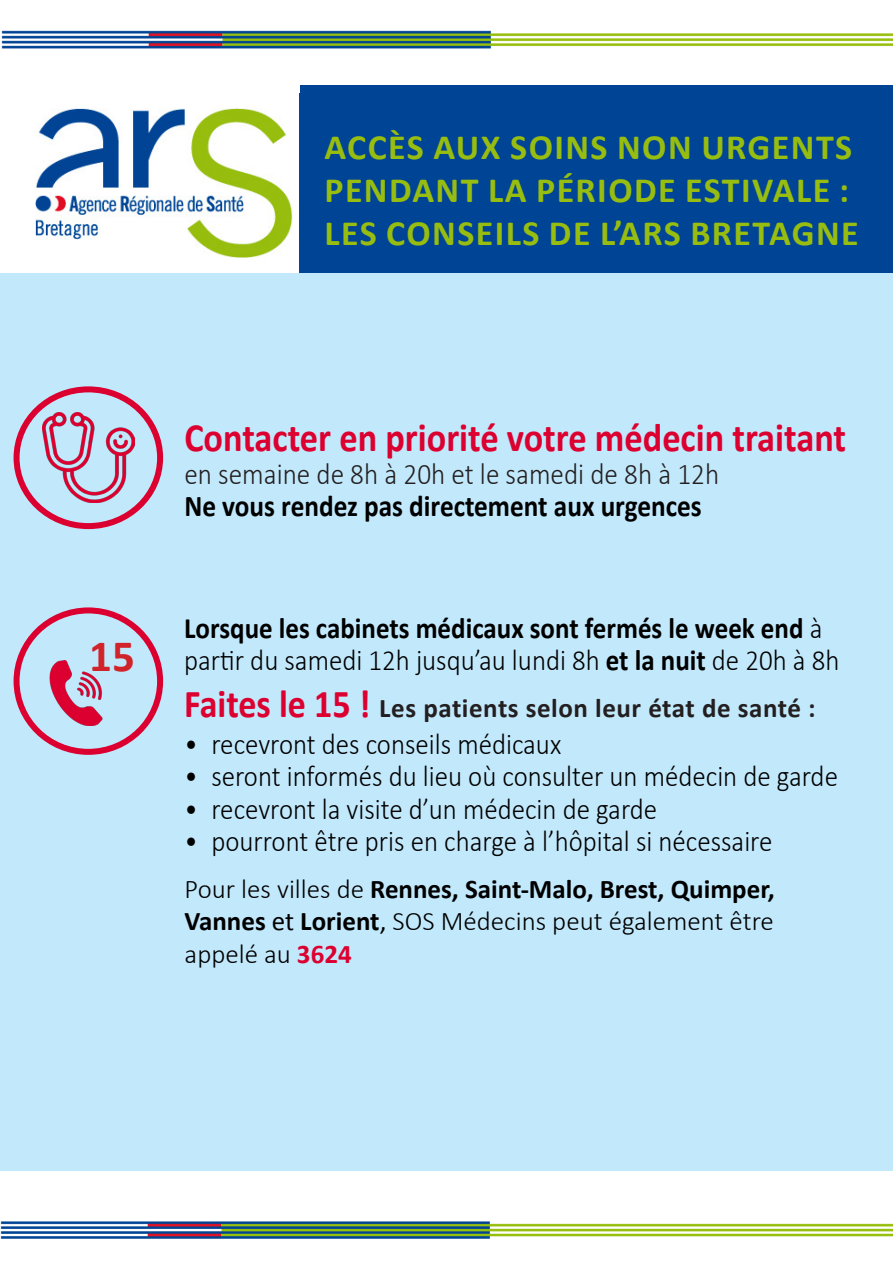
<style>
.page{position:relative;width:893px;height:1263px;background:#fff}
.page>*{position:absolute;margin:0;border:0;box-sizing:border-box;transform-origin:0 0}
.t1{font:700 45px "Calibri";color:#d1232a}
.t2{font:700 40.35px "Calibri";color:#dc0030;scale:.9 1}
.t3{font:700 35.7px/43.2px "Calibri";letter-spacing:.04em;color:#97bd10}
.t4{font:700 30.3px "Calibri";color:#000;scale:.9 1}
.t5{font:300 30.3px "Calibri";color:#231f20;scale:.9 1}
.t6{font:300 29.7px "Calibri";color:#000;scale:.91 1}
.t7{font:700 29.7px/32.4px "Calibri";color:#000;scale:.91 1}
.t8{font:300 27px/32.4px "Calibri";color:#000;text-align:justify}
.t9{font:700 27px "Calibri";letter-spacing:.02em;color:#231f20}
.s1{font-weight:300}
.s2{font-size:39.6px;color:#dc0030}
.s3{font-weight:700}
.s4{font-weight:400}
.s5{font-weight:700;color:#dc0030}
</style>
<div class="page">
<img style="left:35px;top:108px;width:258px;height:149px">
<div style="left:300px;top:93px;width:593px;height:180px;background:#004495"></div>
<div style="left:300px;top:85px;width:560px;height:172px;background:#004495"></div>
<div style="left:319px;top:85px;width:574px;height:178px;background:#004495"></div>
<div style="left:0;top:273px;width:893px;height:897px;background:#c2e8fb"></div>
<img style="left:49px;top:661px;width:54px;height:64px">
<img style="left:43px;top:413px;width:91px;height:90px">
<div style="left:14px;top:386px;width:149px;height:143px;border:6px solid #dc0030;border-radius:50%"></div>
<div style="left:14px;top:607px;width:149px;height:148px;border:6px solid #dc0030;border-radius:50%"></div>
<img style="left:2px;top:30px;width:891px;height:19px">
<img style="left:0;top:1221px;width:893px;height:18px">
<p class="t3" style="left:324px;top:126px;width:536px">ACCÈS AUX SOINS NON URGENTS<br>PENDANT LA PÉRIODE ESTIVALE :<br>LES CONSEILS DE L’ARS BRETAGNE</p>
<h1 class="t1" style="left:89px;top:627px;width:47px">15</h1>
<h2 class="t2" style="left:184px;top:412px;width:737px">Contacter en priorité votre médecin traitant</h2>
<p class="t5" style="left:184px;top:455px;width:596px">en semaine de 8h à 20h et le samedi de 8h à 12h</p>
<p class="t4" style="left:184px;top:487px;width:576px">Ne vous rendez pas directement aux urgences</p>
<p class="t7" style="left:184px;top:612px;width:722px">Lorsque les cabinets médicaux sont fermés le week end <span class="s1">à partir du samedi 12h jusqu’au lundi 8h</span> et la nuit <span class="s1">de 20h à 8h</span></p>
<p class="t9" style="left:184px;top:691px;width:633px"><span class="s2">Faites le 15 !</span> Les patients selon leur état de santé :</p>
<p class="t6" style="left:184px;top:725px;width:416px">• recevront des conseils médicaux</p>
<p class="t6" style="left:184px;top:758px;width:720px">• seront informés du lieu où consulter un médecin de garde</p>
<p class="t6" style="left:184px;top:790px;width:521px">• recevront la visite d’un médecin de garde</p>
<p class="t6" style="left:184px;top:823px;width:648px">• pourront être pris en charge à l’hôpital si nécessaire</p>
<p class="t8" style="left:185px;top:873px;width:592px">Pour les villes de <span class="s3">Rennes, Saint-Malo, Brest, Quimper, Vannes</span> <span class="s4">et</span> <span class="s3">Lorient</span><span class="s4">,</span> SOS Médecins peut également être appelé au <span class="s5">3624</span></p>
</div>
